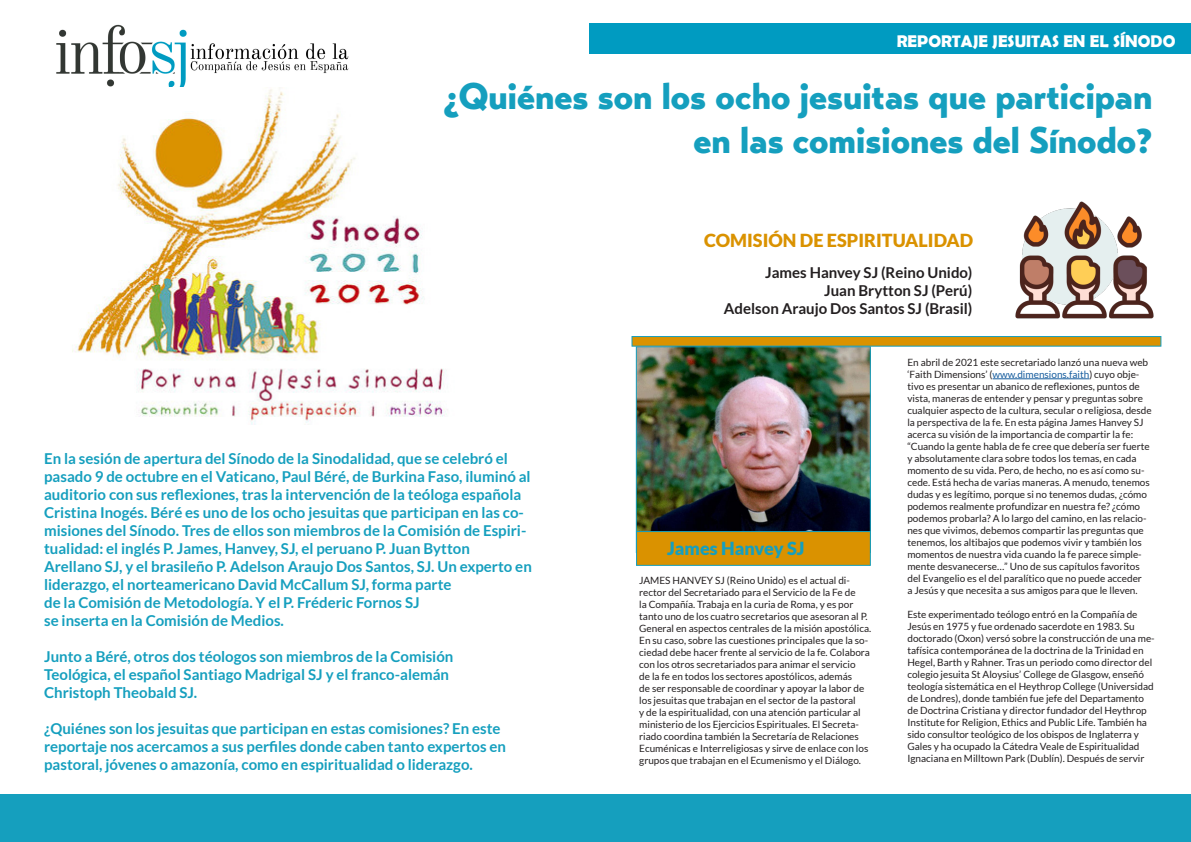
<style>
.page{position:relative;width:1191px;height:842px;background:#fff}
.page>*{position:absolute;margin:0;border:0;box-sizing:border-box;transform-origin:0 0}
.t1{font:900 37px/44.4px "Transat";color:#159fbe;text-align:right}
.t2{font:900 18px "Lato";color:#da9200}
.t3{font:900 18px "Lato";color:#159fbe}
.t4{font:700 17px "Berlin Sans FB Demi";color:#fff}
.t5{font:700 15px/18px "Lato";color:#159fbe}
.t6{font:700 15px "Lato";color:#231f20}
.t7{font:10px/12px "Lato";color:#231f20}
.s1{color:#175d9e}
</style>
<div class="page">
<img style="left:56px;top:24px;width:293px;height:63px">
<div style="left:589px;top:23px;width:602px;height:31px;background:#009bc1"></div>
<div style="left:0;top:796px;width:1191px;height:46px;background:#159fbe"></div>
<div style="left:0;top:794px;width:1191px;height:47px;background:#159fbe"></div>
<img style="left:1015px;top:201px;width:147px;height:142px">
<div style="left:631px;top:336px;width:530px;height:11px;background:#da9200;border:1px solid #159fbe"></div>
<img style="left:638px;top:348px;width:231px;height:183px">
<div style="left:636px;top:346px;width:235px;height:207px;border:1px solid #159fbe"></div>
<div style="left:636px;top:531px;width:235px;height:35px;background:#da9200;border:1px solid #159fbe"></div>
<hr style="left:992px;top:378px;width:97px;height:1px;background:#175d9e">
<img style="left:72px;top:89px;width:375px;height:336px">
<h3 class="t4" style="left:896px;top:31px;width:280px">REPORTAJE JESUITAS EN EL SÍNODO</h3>
<h3 class="t4" style="left:900px;top:31px;width:280px">REPORTAJE JESUITAS EN EL SÍNODO</h3>
<p class="t1" style="left:444px;top:74px;width:709px">¿Quiénes son los ocho jesuitas que participan en las comisiones del Sínodo?</p>
<p class="t5" style="left:44px;top:449px;width:489px">En la sesión de apertura del Sínodo de la Sinodalidad, que se celebró el pasado 9 de octubre en el Vaticano, Paul Béré, de Burkina Faso, iluminó al auditorio con sus reflexiones, tras la intervención de la teóloga española Cristina Inogés. Béré es uno de los ocho jesuitas que participan en las co&shy;misiones del Sínodo. Tres de ellos son miembros de la Comisión de Espiri&shy;tualidad: el inglés P. James, Hanvey, SJ, el peruano P. Juan Bytton<br>Arellano SJ, y el brasileño P. Adelson Araujo Dos Santos, SJ. Un experto en liderazgo, el norteamericano David McCallum SJ, forma parte</p>
<p class="t5" style="left:44px;top:593px;width:377px">de la Comisión de Metodología. Y el P. Fréderic Fornos SJ</p>
<p class="t5" style="left:44px;top:611px;width:241px">se inserta en la Comisión de Medios.</p>
<p class="t5" style="left:44px;top:647px;width:411px">Junto a Béré, otros dos téologos son miembros de la Comisión</p>
<p class="t5" style="left:44px;top:665px;width:406px">Teológica, el español Santiago Madrigal SJ y el franco-alemán</p>
<p class="t5" style="left:44px;top:683px;width:155px">Christoph Theobald SJ.</p>
<p class="t5" style="left:44px;top:719px;width:458px">¿Quiénes son los jesuitas que participan en estas comisiones? En este</p>
<p class="t5" style="left:44px;top:737px;width:463px">reportaje nos acercamos a sus perfiles donde caben tanto expertos en pastoral, jóvenes o amazonía, como en espiritualidad o liderazgo.</p>
<p class="t2" style="left:704px;top:230px;width:270px">COMISIÓN DE ESPIRITUALIDAD</p>
<p class="t6" style="left:765px;top:264px;width:209px">James Hanvey SJ (Reino Unido)</p>
<p class="t6" style="left:824px;top:282px;width:150px">Juan Brytton SJ (Perú)</p>
<p class="t6" style="left:724px;top:300px;width:250px">Adelson Araujo Dos Santos SJ (Brasil)</p>
<p class="t3" style="left:667px;top:537px;width:139px">James Hanvey SJ</p>
<p class="t7" style="left:639px;top:574px;width:233px">JAMES HANVEY SJ (Reino Unido) es el actual di&shy;rector del Secretariado para el Servicio de la Fe de<br>la Compañía. Trabaja en la curia de Roma, y es por tanto uno de los cuatro secretarios que asesoran al P.<br>General en aspectos centrales de la misión apostólica.<br>En su caso, sobre las cuestiones principales que la so&shy;ciedad debe hacer frente al servicio de la fe. Colabora con los otros secretariados para animar el servicio<br>de la fe en todos los sectores apostólicos, además<br>de ser responsable de coordinar y apoyar la labor de los jesuitas que trabajan en el sector de la pastoral<br>y de la espiritualidad, con una atención particular al ministerio de los Ejercicios Espirituales. El Secreta&shy;riado coordina también la Secretaría de Relaciones Ecuménicas e Interreligiosas y sirve de enlace con los grupos que trabajan en el Ecumenismo y el Diálogo.</p>
<p class="t7" style="left:907px;top:356px;width:246px">En abril de 2021 este secretariado lanzó una nueva web ‘Faith Dimensions’ (<span class="s1">www.dimensions.faith</span>) cuyo obje&shy;tivo es presentar un abanico de reflexiones, puntos de vista, maneras de entender y pensar y preguntas sobre cualquier aspecto de la cultura, secular o religiosa, desde la perspectiva de la fe. En esta página James Hanvey SJ acerca su visión de la importancia de compartir la fe: “Cuando la gente habla de fe cree que debería ser fuerte y absolutamente clara sobre todos los temas, en cada momento de su vida. Pero, de hecho, no es así como su&shy;cede. Está hecha de varias maneras. A menudo, tenemos dudas y es legítimo, porque si no tenemos dudas, ¿cómo podemos realmente profundizar en nuestra fe? ¿cómo podemos probarla? A lo largo del camino, en las relacio&shy;nes que vivimos, debemos compartir las preguntas que tenemos, los altibajos que podemos vivir y también los momentos de nuestra vida cuando la fe parece simple&shy;mente desvanecerse…” Uno de sus capítulos favoritos del Evangelio es el del paralítico que no puede acceder<br>a Jesús y que necesita a sus amigos para que le lleven.</p>
<p class="t7" style="left:907px;top:608px;width:249px">Este experimentado teólogo entró en la Compañía de Jesús en 1975 y fue ordenado sacerdote en 1983. Su doctorado (Oxon) versó sobre la construcción de una me&shy;tafísica contemporánea de la doctrina de la Trinidad en Hegel, Barth y Rahner. Tras un periodo como director del colegio jesuita St Aloysius’ College de Glasgow, enseñó teología sistemática en el Heythrop College (Universidad de Londres), donde también fue jefe del Departamento de Doctrina Cristiana y director fundador del Heythrop Institute for Religion, Ethics and Public Life. También ha sido consultor teológico de los obispos de Inglaterra y Gales y ha ocupado la Cátedra Veale de Espiritualidad Ignaciana en Milltown Park (Dublín). Después de servir</p>
</div>
